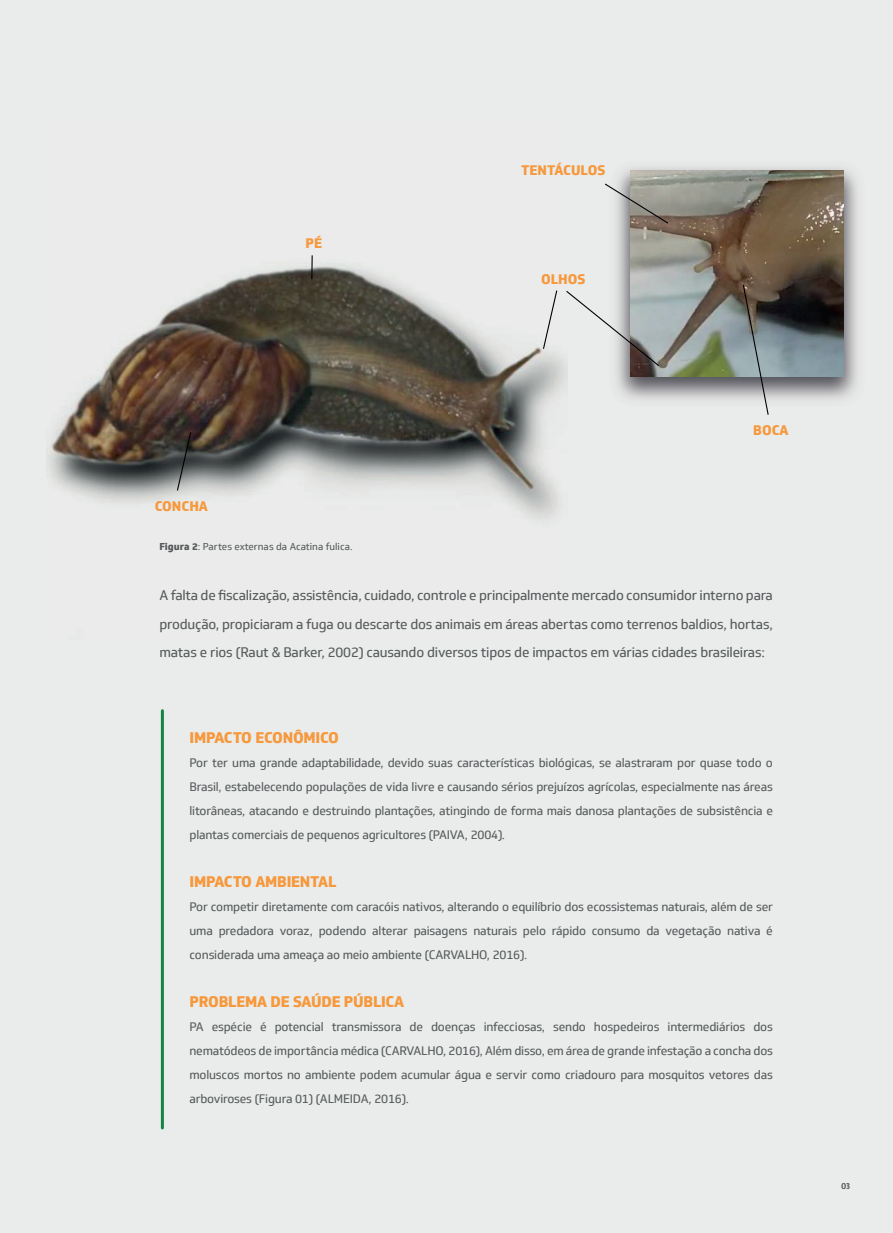
<style>
.page{position:relative;width:893px;height:1233px;background:#fff}
.page>*{position:absolute;margin:0;border:0;box-sizing:border-box;transform-origin:0 0}
.t1{font:800 15px "Soleto";letter-spacing:-.015em;color:#f7983c}
.t2{font:13.5px/28.5px "Soleto";letter-spacing:-.015em;color:#575a5b;text-align:justify}
.t3{font:800 13.5px "Soleto";color:#f7983c}
.t4{font:12px/24px "Soleto";letter-spacing:-.015em;color:#575a5b;text-align:justify}
.t5{font:9.75px "Soleto";color:#575a5b}
.t6{font:9px "Myriad Pro";color:#575a5b}
.s1{font-weight:800}
</style>
<div class="page">
<div style="left:0;top:0;width:892px;height:1233px;background:#e9ecea"></div>
<img style="left:47px;top:255px;width:520px;height:264px">
<img style="left:616px;top:167px;width:242px;height:233px">
<img style="left:630px;top:171px;width:213px;height:205px">
<svg style="left:565px;top:290px;width:94px;height:77px"></svg>
<svg style="left:542px;top:290px;width:16px;height:60px"></svg>
<svg style="left:176px;top:431px;width:16px;height:60px"></svg>
<hr style="left:311px;top:256px;width:2px;height:23px;background:#000001">
<svg style="left:742px;top:284px;width:27px;height:131px;background:#878b8a"></svg>
<svg style="left:605px;top:183px;width:64px;height:41px"></svg>
<hr style="left:161px;top:711px;width:3px;height:417px;background:#118642">
<p class="t3" style="left:305px;top:234px;width:18px">PÉ</p>
<p class="t3" style="left:521px;top:162px;width:86px">TENTÁCULOS</p>
<p class="t3" style="left:541px;top:270px;width:46px">OLHOS</p>
<p class="t3" style="left:155px;top:497px;width:55px">CONCHA</p>
<p class="t5" style="left:159px;top:541px;width:195px"><span class="s1">Figura 2</span>: Partes externas da Acatina fulica.</p>
<p class="t3" style="left:753px;top:421px;width:37px">BOCA</p>
<p class="t2" style="left:159px;top:581px;width:615px">A falta de fiscalização, assistência, cuidado, controle e principalmente mercado consumidor interno para produção, propiciaram a fuga ou descarte dos animais em áreas abertas como terrenos baldios, hortas, matas e rios (Raut &amp; Barker, 2002) causando diversos tipos de impactos em várias cidades brasileiras:</p>
<p class="t1" style="left:189px;top:728px;width:151px">IMPACTO ECONÔMICO</p>
<p class="t4" style="left:189px;top:751px;width:585px">Por ter uma grande adaptabilidade, devido suas características biológicas, se alastraram por quase todo o Brasil, estabelecendo populações de vida livre e causando sérios prejuízos agrícolas, especialmente nas áreas litorâneas, atacando e destruindo plantações, atingindo de forma mais danosa plantações de subsistência e plantas comerciais de pequenos agricultores (PAIVA, 2004).</p>
<p class="t1" style="left:189px;top:872px;width:148px">IMPACTO AMBIENTAL</p>
<p class="t4" style="left:189px;top:895px;width:585px">Por competir diretamente com caracóis nativos, alterando o equilíbrio dos ecossistemas naturais, além de ser uma predadora voraz, podendo alterar paisagens naturais pelo rápido consumo da vegetação nativa é considerada uma ameaça ao meio ambiente (CARVALHO, 2016).</p>
<p class="t1" style="left:189px;top:992px;width:216px">PROBLEMA DE SAÚDE PÚBLICA</p>
<p class="t4" style="left:189px;top:1015px;width:585px">PA espécie é potencial transmissora de doenças infecciosas, sendo hospedeiros intermediários dos nematódeos de importância médica (CARVALHO, 2016), Além disso, em área de grande infestação a concha dos moluscos mortos no ambiente podem acumular água e servir como criadouro para mosquitos vetores das arboviroses (Figura 01) (ALMEIDA, 2016).</p>
<p class="t6" style="left:841px;top:1180px;width:11px">013</p>
</div>
